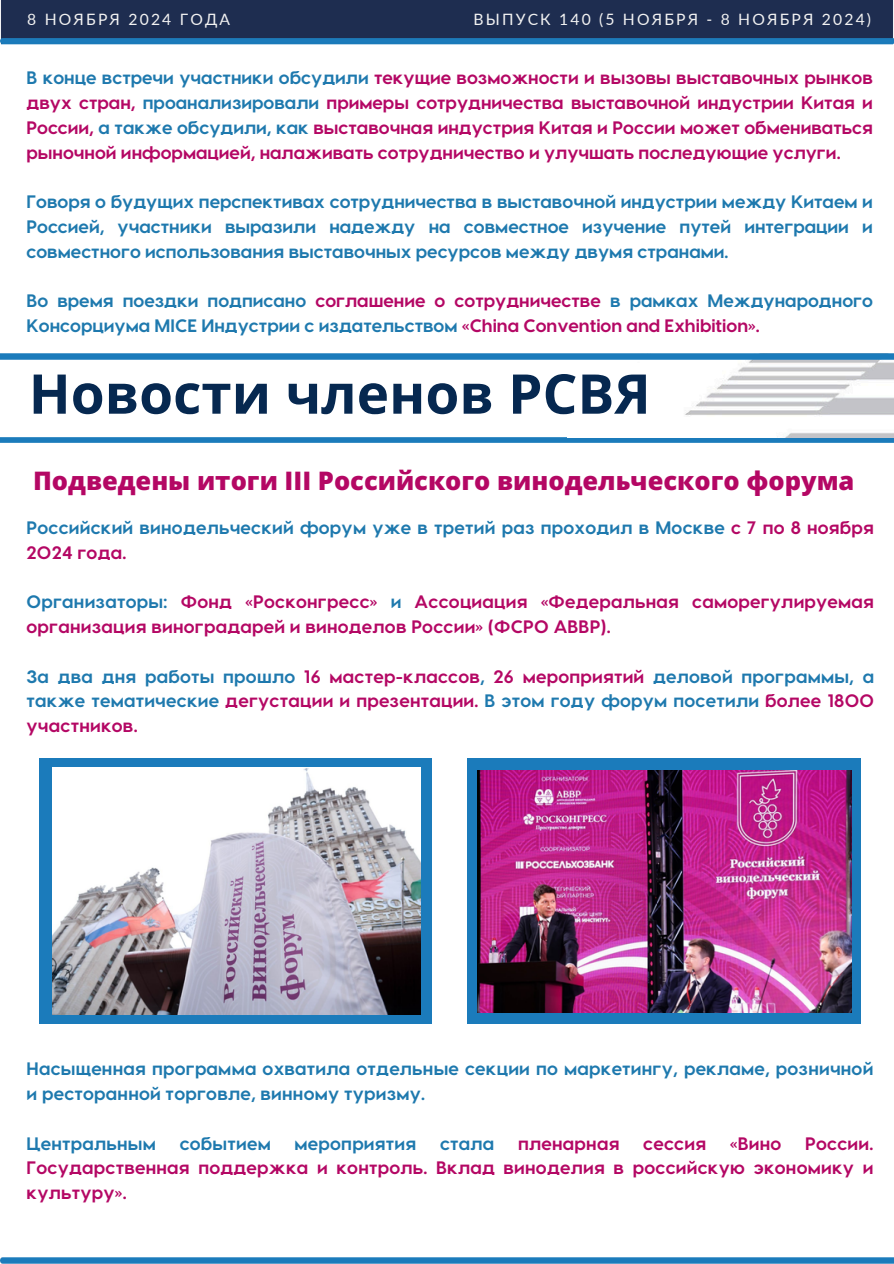
<style>
.page{position:relative;width:894px;height:1264px;background:#fff}
.page>*{position:absolute;margin:0;border:0;box-sizing:border-box;transform-origin:0 0}
.t1{font:700 54.75px "Open Sans";color:#062850}
.t2{font:800 25.5px "Open Sans";color:#b40764}
.t3{font:700 18px/24.8px "Visby CF";letter-spacing:.015em;color:#1e79ae}
.t4{font:700 18px/24.8px "Visby CF";letter-spacing:.015em;color:#b40764;text-align:justify}
.t5{font:15.6px "Lato";letter-spacing:.14em;color:#f2f2f2}
.s1{color:#1e79ae}
.s2{color:#b40764}
</style>
<div class="page">
<div style="left:0;top:0;width:893px;height:45px;background:#1e2d50"></div>
<img style="left:0;top:1257px;width:893px;height:6px">
<img style="left:0;top:38px;width:893px;height:6px">
<img style="left:0;top:437px;width:893px;height:6px">
<img style="left:568px;top:359px;width:325px;height:78px">
<div style="left:0;top:354px;width:893px;height:5px;background:#1b7bbb"></div>
<div style="left:39px;top:758px;width:393px;height:266px;background:#1b7bbb"></div>
<img style="left:52px;top:768px;width:368px;height:246px">
<div style="left:467px;top:758px;width:392px;height:266px;background:#1b7bbb"></div>
<img style="left:477px;top:770px;width:373px;height:242px">
<p class="t5" style="left:27px;top:10px;width:204px">8 НОЯБРЯ 2024 ГОДА</p>
<h3 class="t5" style="left:473px;top:10px;width:399px">ВЫПУСК 140 (5 НОЯБРЯ - 8 НОЯБРЯ 2024)</h3>
<h3 class="t4" style="left:27px;top:65px;width:847px"><span class="s1">В конце встречи участники обсудили</span> текущие возможности и вызовы выставочных рынков двух стран, <span class="s1">проанализировали</span> примеры сотрудничества выставочной индустрии Китая и России, <span class="s1">а также обсудили, как</span> выставочная индустрия Китая и России может обмениваться рыночной информацией, налаживать сотрудничество и улучшать последующие услуги.</h3>
<h3 class="t3" style="left:27px;top:188px;width:847px;text-align:justify">Говоря о будущих перспективах сотрудничества в выставочной индустрии между Китаем и Россией, участники выразили надежду на совместное изучение путей интеграции и совместного использования выставочных ресурсов между двумя странами.</h3>
<p class="t3" style="left:27px;top:287px;width:847px">Во время поездки подписано <span class="s2">соглашение о сотрудничестве</span> в рамках Международного<br>Консорциума MICE Индустрии с издательством <span class="s2">«China Convention and Exhibition».</span></p>
<p class="t1" style="left:29px;top:355px;width:623px">Новости членов РСВЯ</p>
<p class="t2" style="left:33px;top:463px;width:822px">Подведены итоги III Российского винодельческого форума</p>
<h2 class="t3" style="left:27px;top:514px;width:848px">Российский винодельческий форум уже в третий раз проходил в Москве <span class="s2">с 7 по 8 ноября<br>2024 года.</span></h2>
<h3 class="t4" style="left:27px;top:588px;width:848px"><span class="s1">Организаторы:</span> Фонд «Росконгресс» <span class="s1">и</span> Ассоциация «Федеральная саморегулируемая организация виноградарей и виноделов России» (ФСРО АВВР).</h3>
<h3 class="t3" style="left:27px;top:662px;width:848px;text-align:justify">За два дня работы прошло <span class="s2">16 мастер-классов</span>, <span class="s2">26 мероприятий</span> деловой программы, а также тематические <span class="s2">дегустации и презентации.</span> В этом году форум посетили <span class="s2">более 1800 участников.</span></h3>
<p class="t3" style="left:27px;top:1055px;width:848px">Насыщенная программа охватила отдельные секции по маркетингу, рекламе, розничной и ресторанной торговле, винному туризму.</p>
<p class="t3" style="left:27px;top:1129px;width:131px">Центральным</p>
<p class="t3" style="left:180px;top:1129px;width:93px">событием</p>
<p class="t3" style="left:294px;top:1129px;width:123px">мероприятия</p>
<p class="t3" style="left:440px;top:1129px;width:56px">стала</p>
<p class="t4" style="left:518px;top:1129px;width:103px">пленарная</p>
<p class="t4" style="left:643px;top:1129px;width:64px">сессия</p>
<p class="t4" style="left:729px;top:1129px;width:53px">«Вино</p>
<p class="t4" style="left:27px;top:1129px;width:848px;text-indent:778px">России.<br>Государственная поддержка и контроль. Вклад виноделия в российскую экономику и культуру».</p>
</div>
